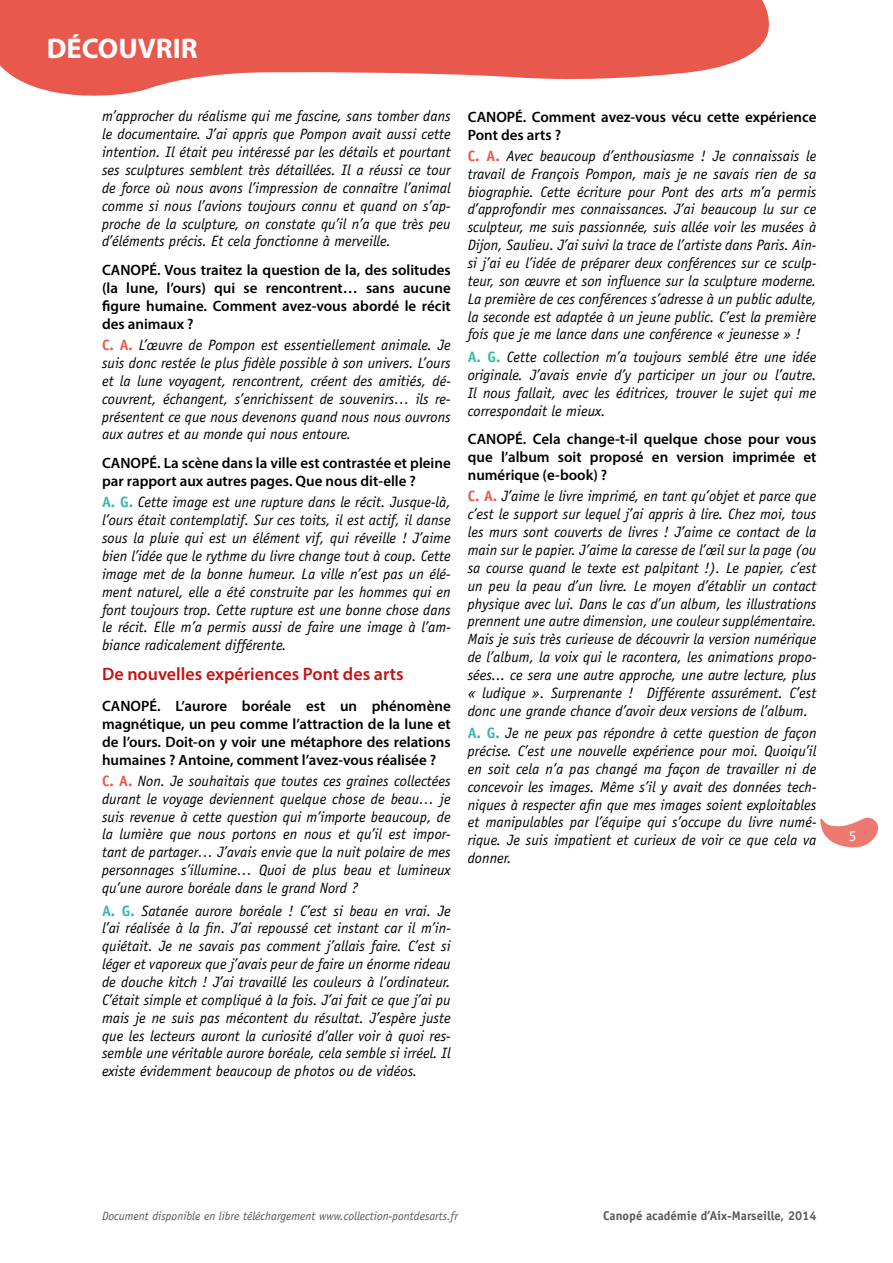
<style>
.page{position:relative;width:893px;height:1263px;background:#fff}
.page>*{position:absolute;margin:0;border:0;box-sizing:border-box;transform-origin:0 0}
.t1{font:700 28.5px "Myriad Pro";color:#fff}
.t2{font:600 18px "Myriad Pro";color:#c91113}
.t3{font:italic 15px/17.9px "Officina Sans Std";color:#000;text-align:justify}
.t4{font:600 15px/17.9px "Myriad Pro";color:#000;text-align:justify}
.t5{font:15px "Myriad Pro";color:#fff}
.t6{font:700 12.75px "Officina Sans Std";color:#575756}
.t7{font:italic 12px "Officina Sans Std";color:#575756}
.s1{font-weight:700;font-style:normal;color:#e8584d}
.s2{font-weight:700;font-style:normal;color:#38b6ab}
</style>
<div class="page">
<svg style="left:820px;top:817px;width:59px;height:31px"></svg>
<svg style="left:0;top:0;width:769px;height:96px;fill:#e8584d"></svg>
<h1 class="t1" style="left:47px;top:30px;width:153px">DÉCOUVRIR</h1>
<p class="t3" style="left:102px;top:107px;width:350px">m’approcher du réalisme qui me fascine, sans tomber dans le documentaire. J’ai appris que Pompon avait aussi cette intention. Il était peu intéressé par les détails et pourtant ses sculptures semblent très détaillées. Il a réussi ce tour de force où nous avons l’impression de connaître l’animal comme si nous l’avions toujours connu et quand on s’ap&shy;proche de la sculpture, on constate qu’il n’a que très peu d’éléments précis. Et cela fonctionne à merveille.</p>
<p class="t4" style="left:102px;top:261px;width:350px">CANOPÉ. Vous traitez la question de la, des solitudes (la lune, l’ours) qui se rencontrent… sans aucune figure humaine. Comment avez-vous abordé le récit des animaux ?</p>
<p class="t3" style="left:102px;top:336px;width:350px"><span class="s1">C. A.</span> L’œuvre de Pompon est essentiellement animale. Je suis donc restée le plus fidèle possible à son univers. L’ours et la lune voyagent, rencontrent, créent des amitiés, dé&shy;couvrent, échangent, s’enrichissent de souvenirs… ils re&shy;présentent ce que nous devenons quand nous nous ouvrons aux autres et au monde qui nous entoure.</p>
<p class="t4" style="left:102px;top:454px;width:350px">CANOPÉ. La scène dans la ville est contrastée et pleine par rapport aux autres pages. Que nous dit-elle ?</p>
<p class="t3" style="left:102px;top:493px;width:350px"><span class="s2">A. G.</span> Cette image est une rupture dans le récit. Jusque-là, l’ours était contemplatif. Sur ces toits, il est actif, il danse sous la pluie qui est un élément vif, qui réveille ! J’aime bien l’idée que le rythme du livre change tout à coup. Cette image met de la bonne humeur. La ville n’est pas un élé&shy;ment naturel, elle a été construite par les hommes qui en font toujours trop. Cette rupture est une bonne chose dans le récit. Elle m’a permis aussi de faire une image à l’am&shy;biance radicalement différente.</p>
<p class="t2" style="left:102px;top:663px;width:303px">De nouvelles expériences Pont des arts</p>
<p class="t4" style="left:102px;top:697px;width:350px">CANOPÉ. L’aurore boréale est un phénomène magnétique, un peu comme l’attraction de la lune et de l’ours. Doit-on y voir une métaphore des relations humaines ? Antoine, comment l’avez-vous réalisée ?</p>
<p class="t3" style="left:102px;top:772px;width:350px"><span class="s1">C. A.</span> Non. Je souhaitais que toutes ces graines collectées durant le voyage deviennent quelque chose de beau… je suis revenue à cette question qui m’importe beaucoup, de la lumière que nous portons en nous et qu’il est impor&shy;tant de partager… J’avais envie que la nuit polaire de mes personnages s’illumine… Quoi de plus beau et lumineux qu’une aurore boréale dans le grand Nord ?</p>
<p class="t3" style="left:102px;top:901px;width:350px"><span class="s2">A. G.</span> Satanée aurore boréale ! C’est si beau en vrai. Je l’ai réalisée à la fin. J’ai repoussé cet instant car il m’in&shy;quiétait. Je ne savais pas comment j’allais faire. C’est si léger et vaporeux que j’avais peur de faire un énorme rideau de douche kitch ! J’ai travaillé les couleurs à l’ordinateur.<br>C’était simple et compliqué à la fois. J’ai fait ce que j’ai pu mais je ne suis pas mécontent du résultat. J’espère juste que les lecteurs auront la curiosité d’aller voir à quoi res&shy;semble une véritable aurore boréale, cela semble si irréel. Il existe évidemment beaucoup de photos ou de vidéos.</p>
<p class="t4" style="left:468px;top:107px;width:350px">CANOPÉ. Comment avez-vous vécu cette expérience<br>Pont des arts ?</p>
<p class="t3" style="left:468px;top:147px;width:350px"><span class="s1">C. A.</span> Avec beaucoup d’enthousiasme ! Je connaissais le travail de François Pompon, mais je ne savais rien de sa biographie. Cette écriture pour Pont des arts m’a permis d’approfondir mes connaissances. J’ai beaucoup lu sur ce sculpteur, me suis passionnée, suis allée voir les musées à Dijon, Saulieu. J’ai suivi la trace de l’artiste dans Paris. Ain&shy;si j’ai eu l’idée de préparer deux conférences sur ce sculp&shy;teur, son œuvre et son influence sur la sculpture moderne.<br>La première de ces conférences s’adresse à un public adulte, la seconde est adaptée à un jeune public. C’est la première fois que je me lance dans une conférence « jeunesse » !</p>
<p class="t3" style="left:468px;top:348px;width:350px"><span class="s2">A. G.</span> Cette collection m’a toujours semblé être une idée originale. J’avais envie d’y participer un jour ou l’autre.<br>Il nous fallait, avec les éditrices, trouver le sujet qui me correspondait le mieux.</p>
<p class="t4" style="left:468px;top:430px;width:350px">CANOPÉ. Cela change-t-il quelque chose pour vous que l’album soit proposé en version imprimée et numérique (e-book) ?</p>
<p class="t3" style="left:468px;top:487px;width:350px"><span class="s1">C. A.</span> J’aime le livre imprimé, en tant qu’objet et parce que c’est le support sur lequel j’ai appris à lire. Chez moi, tous les murs sont couverts de livres ! J’aime ce contact de la main sur le papier. J’aime la caresse de l’œil sur la page (ou sa course quand le texte est palpitant !). Le papier, c’est un peu la peau d’un livre. Le moyen d’établir un contact physique avec lui. Dans le cas d’un album, les illustrations prennent une autre dimension, une couleur supplémentaire.<br>Mais je suis très curieuse de découvrir la version numérique de l’album, la voix qui le racontera, les animations propo&shy;sées... ce sera une autre approche, une autre lecture, plus « ludique ». Surprenante ! Différente assurément. C’est donc une grande chance d’avoir deux versions de l’album.</p>
<p class="t3" style="left:468px;top:724px;width:350px"><span class="s2">A. G.</span> Je ne peux pas répondre à cette question de façon précise. C’est une nouvelle expérience pour moi. Quoiqu’il en soit cela n’a pas changé ma façon de travailler ni de concevoir les images. Même s’il y avait des données tech&shy;niques à respecter afin que mes images soient exploitables et manipulables par l’équipe qui s’occupe du livre numé&shy;rique. Je suis impatient et curieux de voir ce que cela va donner.</p>
<p class="t5" style="left:849px;top:827px;width:9px">5</p>
<p class="t7" style="left:102px;top:1208px;width:357px">Document disponible en libre téléchargement www.collection-pontdesarts.fr</p>
<p class="t6" style="left:603px;top:1208px;width:215px">Canopé académie d’Aix-Marseille, 2014</p>
</div>
